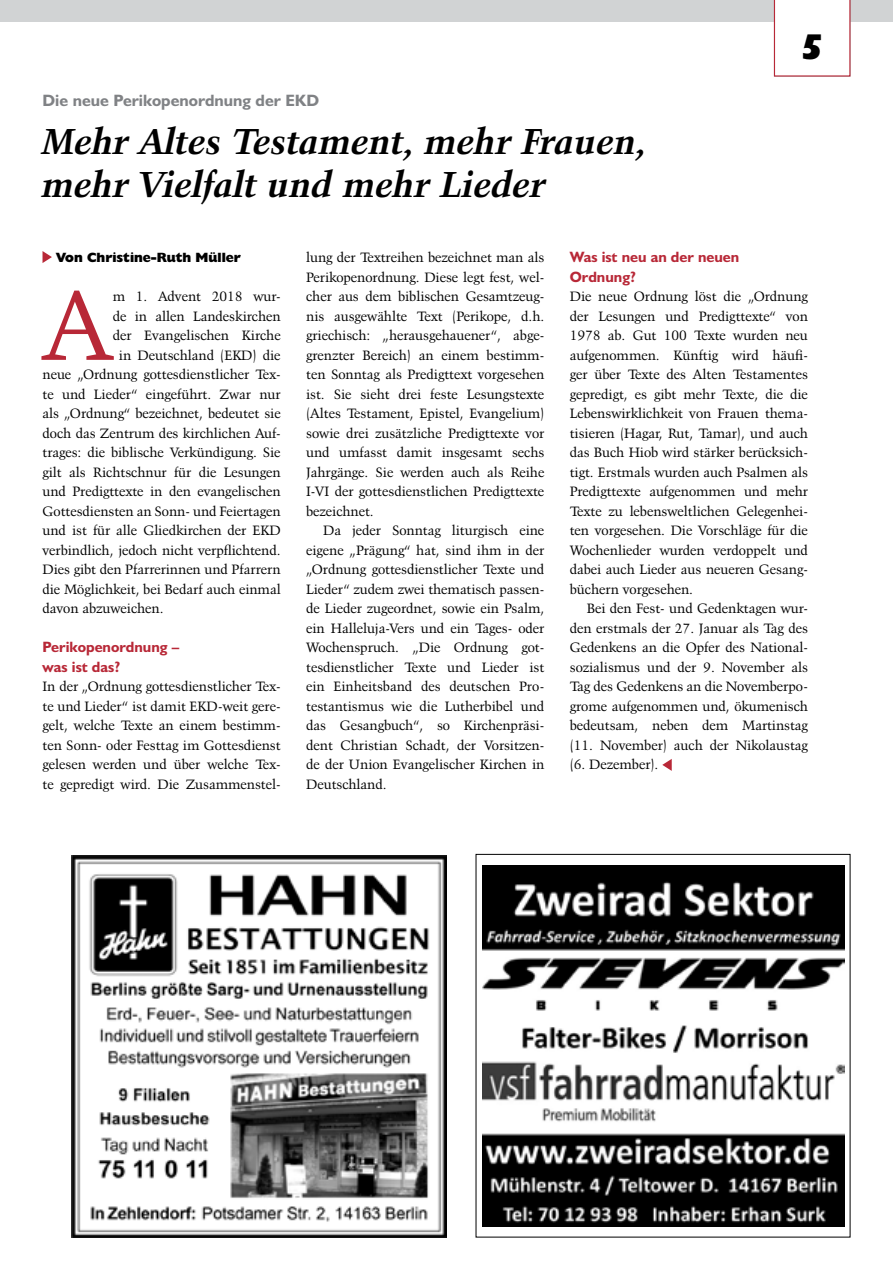
<style>
.page{position:relative;width:893px;height:1263px;background:#fff}
.page>*{position:absolute;margin:0;border:0;box-sizing:border-box;transform-origin:0 0}
.t1{font:97.8px "Kuenstler 480 BT";color:#b82837}
.t2{font:italic 700 36px/43.2px "Kuenstler 480 BT";color:#000}
.t3{font:800 36px "Humanist 521 BT";color:#000}
.t4{font:700 16.5px "Humanist 521 BT";color:#808285}
.t5{font:700 15px/19.5px "Humanist 521 BT";color:#b82837}
.t6{font:13.5px/19.5px "Kuenstler 480 BT";color:#000;text-align:justify}
.t7{font:800 13.5px "Humanist 521 BT";color:#000}
</style>
<div class="page">
<div style="left:0;top:0;width:893px;height:21px;background:#d1d3d4"></div>
<img style="left:483px;top:865px;width:361px;height:362px">
<img style="left:72px;top:855px;width:374px;height:383px">
<svg style="left:774px;top:0;width:76px;height:77px"></svg>
<svg style="left:43px;top:251px;width:9px;height:12px"></svg>
<svg style="left:662px;top:759px;width:10px;height:12px"></svg>
<p class="t4" style="left:43px;top:90px;width:278px">Die neue Perikopenordnung der EKD</p>
<h2 class="t2" style="left:43px;top:119px;width:606px">Mehr Altes Testament, mehr Frauen, mehr Vielfalt und mehr Lieder</h2>
<h2 class="t3" style="left:801px;top:24px;width:25px">5</h2>
<p class="t7" style="left:56px;top:249px;width:186px">Von Christine-Ruth Müller</p>
<h1 class="t1" style="left:43px;top:266px;width:72px">A</h1>
<p class="t6" style="left:113px;top:287px;width:169px">m 1. Advent 2018 wur-</p>
<p class="t6" style="left:113px;top:306px;width:169px">de in allen Landeskirchen</p>
<p class="t6" style="left:113px;top:326px;width:169px">der Evangelischen Kirche</p>
<p class="t6" style="left:119px;top:345px;width:163px">in Deutschland (EKD) die</p>
<p class="t6" style="left:43px;top:365px;width:240px">neue „Ordnung gottesdienstlicher Tex-</p>
<p class="t6" style="left:43px;top:384px;width:240px">te und Lieder“ eingeführt. Zwar nur</p>
<p class="t6" style="left:43px;top:404px;width:240px">als „Ordnung“ bezeichnet, bedeutet sie</p>
<p class="t6" style="left:43px;top:423px;width:240px">doch das Zentrum des kirchlichen Auf-</p>
<p class="t6" style="left:43px;top:443px;width:240px">trages: die biblische Verkündigung. Sie</p>
<p class="t6" style="left:43px;top:462px;width:240px">gilt als Richtschnur für die Lesungen</p>
<p class="t6" style="left:43px;top:482px;width:240px">und Predigttexte in den evangelischen</p>
<p class="t6" style="left:43px;top:501px;width:240px">Gottesdiensten an Sonn- und Feiertagen</p>
<p class="t6" style="left:43px;top:521px;width:240px">und ist für alle Gliedkirchen der EKD</p>
<p class="t6" style="left:43px;top:540px;width:240px">verbindlich, jedoch nicht verpflichtend.</p>
<p class="t6" style="left:43px;top:560px;width:240px">Dies gibt den Pfarrerinnen und Pfarrern</p>
<p class="t6" style="left:43px;top:579px;width:240px">die Möglichkeit, bei Bedarf auch einmal</p>
<p class="t6" style="left:43px;top:599px;width:123px">davon abzuweichen.</p>
<p class="t5" style="left:43px;top:637px;width:138px">Perikopenordnung – was ist das?</p>
<p class="t6" style="left:43px;top:677px;width:240px">In der „Ordnung gottesdienstlicher Tex&shy;te und Lieder“ ist damit EKD-weit gere&shy;gelt, welche Texte an einem bestimm&shy;ten Sonn- oder Festtag im Gottesdienst gelesen werden und über welche Tex&shy;te gepredigt wird. Die Zusammenstel-</p>
<p class="t6" style="left:306px;top:248px;width:240px">lung der Textreihen bezeichnet man als Perikopenordnung. Diese legt fest, wel&shy;cher aus dem biblischen Gesamtzeug&shy;nis ausgewählte Text (Perikope, d.h. griechisch: „herausgehauener“, abge&shy;grenzter Bereich) an einem bestimm&shy;ten Sonntag als Predigttext vorgesehen ist. Sie sieht drei feste Lesungstexte (Altes Testament, Epistel, Evangelium) sowie drei zusätzliche Predigttexte vor und umfasst damit insgesamt sechs Jahrgänge. Sie werden auch als Reihe I-VI der gottesdienstlichen Predigttexte bezeichnet.</p>
<p class="t6" style="left:306px;top:521px;width:240px;text-indent:17px">Da jeder Sonntag liturgisch eine eigene „Prägung“ hat, sind ihm in der „Ordnung gottesdienstlicher Texte und Lieder“ zudem zwei thematisch passen&shy;de Lieder zugeordnet, sowie ein Psalm, ein Halleluja-Vers und ein Tages- oder Wochenspruch. „Die Ordnung got&shy;tesdienstlicher Texte und Lieder ist ein Einheitsband des deutschen Pro&shy;testantismus wie die Lutherbibel und das Gesangbuch“, so Kirchenpräsi&shy;dent Christian Schadt, der Vorsitzen&shy;de der Union Evangelischer Kirchen in Deutschland.</p>
<p class="t5" style="left:570px;top:247px;width:171px">Was ist neu an der neuen<br>Ordnung?</p>
<p class="t6" style="left:570px;top:287px;width:240px">Die neue Ordnung löst die „Ordnung der Lesungen und Predigttexte“ von 1978 ab. Gut 100 Texte wurden neu aufgenommen. Künftig wird häufi&shy;ger über Texte des Alten Testamentes gepredigt, es gibt mehr Texte, die die Lebenswirklichkeit von Frauen thema&shy;tisieren (Hagar, Rut, Tamar), und auch das Buch Hiob wird stärker berücksich&shy;tigt. Erstmals wurden auch Psalmen als Predigttexte aufgenommen und mehr Texte zu lebensweltlichen Gelegenhei&shy;ten vorgesehen. Die Vorschläge für die Wochenlieder wurden verdoppelt und dabei auch Lieder aus neueren Gesang&shy;büchern vorgesehen.</p>
<p class="t6" style="left:570px;top:599px;width:240px;text-indent:17px">Bei den Fest- und Gedenktagen wur&shy;den erstmals der 27. Januar als Tag des Gedenkens an die Opfer des National&shy;sozialismus und der 9. November als Tag des Gedenkens an die Novemberpo&shy;grome aufgenommen und, ökumenisch bedeutsam, neben dem Martinstag (11. November) auch der Nikolaustag (6. Dezember).</p>
</div>
